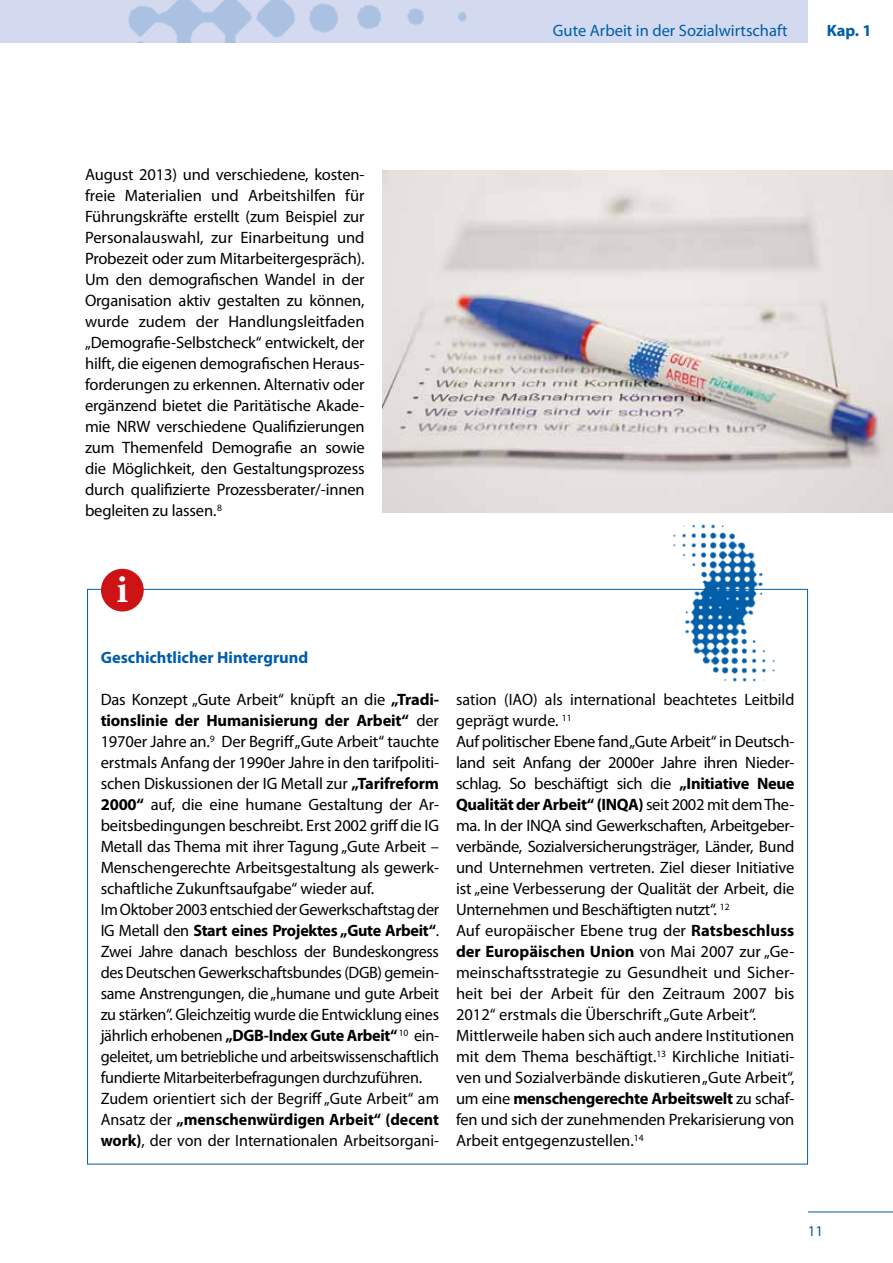
<style>
.page{position:relative;width:893px;height:1263px;background:#fff}
.page>*{position:absolute;margin:0;border:0;box-sizing:border-box;transform-origin:0 0}
.t1{font:700 39.3px "Minion Pro";color:#fff}
.t2{font:16.5px/21px "Myriad Pro";letter-spacing:-.01em;color:#000}
.t3{font:16.5px "Myriad Pro";color:#005da9}
.t4{font:700 16.5px "Myriad Pro";color:#005da9}
.t5{font:15px "Myriad Pro";color:#005da9}
.s1{font-weight:700}
</style>
<div class="page">
<hr style="left:808px;top:1211px;width:85px;height:1px;background:#005da9">
<div style="left:0;top:0;width:808px;height:43px;background:#d3daf0"></div>
<img style="left:128px;top:0;width:339px;height:43px">
<div style="left:101px;top:569px;width:43px;height:42px;background:#cd1316;border-radius:50%"></div>
<img style="left:660px;top:512px;width:124px;height:68px">
<img style="left:659px;top:580px;width:125px;height:102px">
<img style="left:383px;top:170px;width:510px;height:342px">
<p class="t2" style="left:85px;top:164px;width:281px;text-align:justify">August 2013) und verschiedene, kosten&shy;freie Materialien und Arbeitshilfen für Führungskräfte erstellt (zum Beispiel zur Personalauswahl, zur Einarbeitung und Probezeit oder zum Mitarbeitergespräch).<br>Um den demografischen Wandel in der Organisation aktiv gestalten zu können, wurde zudem der Handlungsleitfaden „Demografie-Selbstcheck“ entwickelt, der hilft, die eigenen demografischen Heraus&shy;forderungen zu erkennen. Alternativ oder ergänzend bietet die Paritätische Akade&shy;mie NRW verschiedene Qualifizierungen zum Themenfeld Demografie an sowie die Möglichkeit, den Gestaltungsprozess durch qualifizierte Prozessberater/-innen begleiten zu lassen. <sup>8</sup></p>
<h1 class="t1" style="left:116px;top:562px;width:13px">i</h1>
<p class="t3" style="left:553px;top:20px;width:236px">Gute Arbeit in der Sozialwirtschaft</p>
<p class="t4" style="left:827px;top:19px;width:46px">Kap. 1</p>
<p class="t4" style="left:101px;top:647px;width:209px">Geschichtlicher Hintergrund</p>
<p class="t2" style="left:101px;top:689px;width:340px">Das Konzept „Gute Arbeit“ knüpft an die <span class="s1">„Tradi&shy;tionslinie der Humanisierung der Arbeit“</span> der 1970er Jahre an.<sup>9</sup> Der Begriff „Gute Arbeit“ tauchte erstmals Anfang der 1990er Jahre in den tarifpoliti&shy;schen Diskussionen der IG Metall zur <span class="s1">„Tarifreform 2000“</span> auf, die eine humane Gestaltung der Ar&shy;beitsbedingungen beschreibt. Erst 2002 griff die IG Metall das Thema mit ihrer Tagung „Gute Arbeit – Menschengerechte Arbeitsgestaltung als gewerk&shy;schaftliche Zukunftsaufgabe“ wieder auf.<br>Im Oktober 2003 entschied der Gewerkschaftstag der IG Metall den <span class="s1">Start eines Projektes „Gute Arbeit“</span>.<br>Zwei Jahre danach beschloss der Bundeskongress des Deutschen Gewerkschaftsbundes (DGB) gemein&shy;same Anstrengungen, die „humane und gute Arbeit zu stärken“. Gleichzeitig wurde die Entwicklung eines jährlich erhobenen <span class="s1">„DGB-Index Gute Arbeit“</span><sup>10</sup> ein&shy;geleitet, um betriebliche und arbeitswissenschaftlich fundierte Mitarbeiterbefragungen durchzuführen.<br>Zudem orientiert sich der Begriff „Gute Arbeit“ am Ansatz der <span class="s1">„menschenwürdigen Arbeit“ (decent work)</span>, der von der Internationalen Arbeitsorgani-</p>
<p class="t2" style="left:456px;top:689px;width:340px">sation (IAO) als international beachtetes Leitbild geprägt wurde. <sup>11<br></sup>Auf politischer Ebene fand „Gute Arbeit“ in Deutsch&shy;land seit Anfang der 2000er Jahre ihren Nieder&shy;schlag. So beschäftigt sich die <span class="s1">„Initiative Neue Qualität der Arbeit“ (INQA)</span> seit 2002 mit dem The&shy;ma. In der INQA sind Gewerkschaften, Arbeitgeber&shy;verbände, Sozialversicherungsträger, Länder, Bund und Unternehmen vertreten. Ziel dieser Initiative ist „eine Verbesserung der Qualität der Arbeit, die Unternehmen und Beschäftigten nutzt“. <sup>12<br></sup>Auf europäischer Ebene trug der <span class="s1">Ratsbeschluss der Europäischen Union</span> von Mai 2007 zur „Ge&shy;meinschaftsstrategie zu Gesundheit und Sicher&shy;heit bei der Arbeit für den Zeitraum 2007 bis 2012“ erstmals die Überschrift „Gute Arbeit“.<br>Mittlerweile haben sich auch andere Institutionen mit dem Thema beschäftigt.<sup>13</sup> Kirchliche Initiati&shy;ven und Sozialverbände diskutieren „Gute Arbeit“, um eine <span class="s1">menschengerechte Arbeitswelt</span> zu schaf&shy;fen und sich der zunehmenden Prekarisierung von Arbeit entgegenzustellen.<sup>14</sup></p>
<p class="t5" style="left:808px;top:1222px;width:17px">11</p>
</div>
